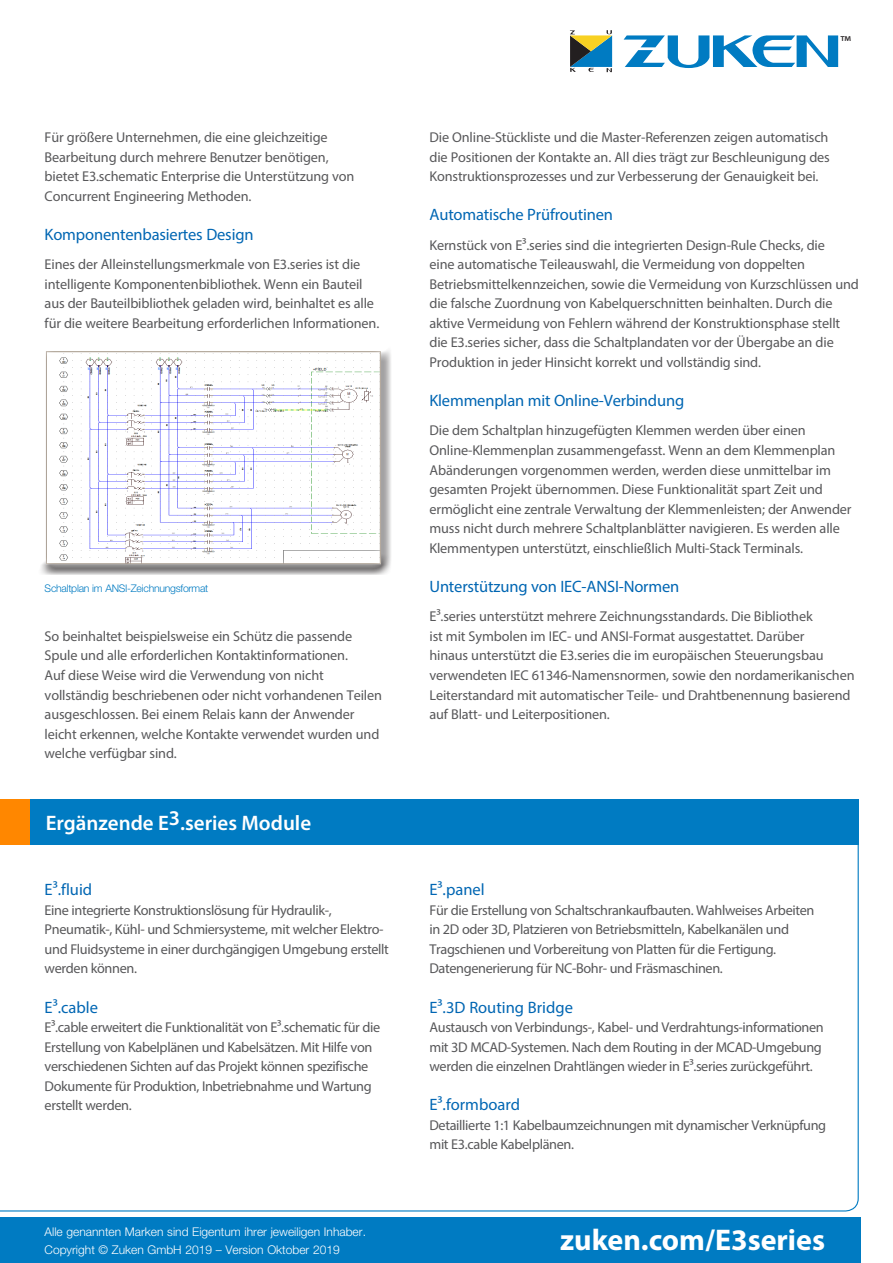
<style>
.page{position:relative;width:893px;height:1263px;background:#fff}
.page>*{position:absolute;margin:0;border:0;box-sizing:border-box;transform-origin:0 0}
.t1{font:700 30px "Myriad Pro";color:#fff}
.t2{font:600 21px "Myriad Pro";color:#fff}
.t3{font:17.55px "Myriad Pro";color:#231f20}
.Zuken_Body_Copy{font:16.5px "Myriad Pro";letter-spacing:-.01em;color:#0166b3}
.Zuken_Body_Copy-2{font:14.25px/19.5px "Myriad Pro";letter-spacing:-.01em;color:#58585a}
.t4{font:300 12px/18px "Helvetica Neue LT Std";color:#fff}
.Zuken_Body_Copy-3{font:300 10.5px "Helvetica Neue LT Std";letter-spacing:-.025em;color:#007bc2}
</style>
<div class="page">
<div style="left:0;top:1218px;width:860px;height:45px;background:#007bc2"></div>
<svg style="left:624px;top:35px;width:214px;height:33px"></svg>
<svg style="left:570px;top:30px;width:42px;height:42px"></svg>
<svg style="left:0;top:845px;width:859px;height:367px"></svg>
<div style="left:22px;top:799px;width:837px;height:46px;background:#007bc2"></div>
<div style="left:0;top:799px;width:30px;height:46px;background:#ff8700"></div>
<div style="left:28px;top:332px;width:372px;height:249px;background:#fff;opacity:.75"></div>
<p class="Zuken_Body_Copy-2" style="left:45px;top:127px;width:311px">Für größere Unternehmen, die eine gleichzeitige Bearbeitung durch mehrere Benutzer benötigen, bietet E3.schematic Enterprise die Unterstützung von Concurrent Engineering Methoden.</p>
<p class="Zuken_Body_Copy" style="left:45px;top:224px;width:210px">Komponentenbasiertes Design</p>
<p class="Zuken_Body_Copy-2" style="left:45px;top:254px;width:336px">Eines der Alleinstellungsmerkmale von E3.series ist die intelligente Komponentenbibliothek. Wenn ein Bauteil aus der Bauteilbibliothek geladen wird, beinhaltet es alle für die weitere Bearbeitung erforderlichen Informationen.</p>
<p class="Zuken_Body_Copy-3" style="left:45px;top:582px;width:165px">Schaltplan im ANSI-Zeichnungsformat</p>
<p class="Zuken_Body_Copy-2" style="left:45px;top:626px;width:339px">So beinhaltet beispielsweise ein Schütz die passende Spule und alle erforderlichen Kontaktinformationen.<br>Auf diese Weise wird die Verwendung von nicht vollständig beschriebenen oder nicht vorhandenen Teilen ausgeschlossen. Bei einem Relais kann der Anwender leicht erkennen, welche Kontakte verwendet wurden und welche verfügbar sind.</p>
<p class="t2" style="left:46px;top:809px;width:267px">Ergänzende E3.series Module</p>
<p class="Zuken_Body_Copy" style="left:45px;top:879px;width:49px">E³.fluid</p>
<p class="Zuken_Body_Copy-2" style="left:45px;top:900px;width:346px">Eine integrierte Konstruktionslösung für Hydraulik-, Pneumatik-, Kühl- und Schmiersysteme, mit welcher Elektro&shy;und Fluidsysteme in einer durchgängigen Umgebung erstellt werden können.</p>
<p class="Zuken_Body_Copy" style="left:45px;top:997px;width:55px">E³.cable</p>
<p class="Zuken_Body_Copy-2" style="left:45px;top:1017px;width:337px">E³.cable erweitert die Funktionalität von E³.schematic für die Erstellung von Kabelplänen und Kabelsätzen. Mit Hilfe von verschiedenen Sichten auf das Projekt können spezifische Dokumente für Produktion, Inbetriebnahme und Wartung erstellt werden.</p>
<p class="t3" style="left:840px;top:31px;width:12px">™</p>
<p class="Zuken_Body_Copy-2" style="left:429px;top:127px;width:402px;text-align:justify">Die Online-Stückliste und die Master-Referenzen zeigen automatisch die Positionen der Kontakte an. All dies trägt zur Beschleunigung des Konstruktionsprozesses und zur Verbesserung der Genauigkeit bei.</p>
<p class="Zuken_Body_Copy" style="left:429px;top:205px;width:185px">Automatische Prüfroutinen</p>
<p class="Zuken_Body_Copy-2" style="left:429px;top:235px;width:431px">Kernstück von E³.series sind die integrierten Design-Rule Checks, die<br>eine automatische Teileauswahl, die Vermeidung von doppelten Betriebsmittelkennzeichen, sowie die Vermeidung von Kurzschlüssen und die falsche Zuordnung von Kabelquerschnitten beinhalten. Durch die aktive Vermeidung von Fehlern während der Konstruktionsphase stellt die E3.series sicher, dass die Schaltplandaten vor der Übergabe an die Produktion in jeder Hinsicht korrekt und vollständig sind.</p>
<p class="Zuken_Body_Copy" style="left:429px;top:390px;width:256px">Klemmenplan mit Online-Verbindung</p>
<p class="Zuken_Body_Copy-2" style="left:429px;top:421px;width:424px">Die dem Schaltplan hinzugefügten Klemmen werden über einen Online-Klemmenplan zusammengefasst. Wenn an dem Klemmenplan Abänderungen vorgenommen werden, werden diese unmittelbar im gesamten Projekt übernommen. Diese Funktionalität spart Zeit und ermöglicht eine zentrale Verwaltung der Klemmenleisten; der Anwender muss nicht durch mehrere Schaltplanblätter navigieren. Es werden alle Klemmentypen unterstützt, einschließlich Multi-Stack Terminals.</p>
<p class="Zuken_Body_Copy" style="left:429px;top:576px;width:251px">Unterstützung von IEC-ANSI-Normen</p>
<p class="Zuken_Body_Copy-2" style="left:429px;top:606px;width:427px">E³.series unterstützt mehrere Zeichnungsstandards. Die Bibliothek<br>ist mit Symbolen im IEC- und ANSI-Format ausgestattet. Darüber<br>hinaus unterstützt die E3.series die im europäischen Steuerungsbau verwendeten IEC 61346-Namensnormen, sowie den nordamerikanischen Leiterstandard mit automatischer Teile- und Drahtbenennung basierend auf Blatt- und Leiterpositionen.</p>
<p class="Zuken_Body_Copy" style="left:429px;top:879px;width:57px">E³.panel</p>
<p class="Zuken_Body_Copy-2" style="left:429px;top:900px;width:386px">Für die Erstellung von Schaltschrankaufbauten. Wahlweises Arbeiten in 2D oder 3D, Platzieren von Betriebsmitteln, Kabelkanälen und Tragschienen und Vorbereitung von Platten für die Fertigung.<br>Datengenerierung für NC-Bohr- und Fräsmaschinen.</p>
<p class="Zuken_Body_Copy" style="left:429px;top:997px;width:145px">E³.3D Routing Bridge</p>
<p class="Zuken_Body_Copy-2" style="left:429px;top:1017px;width:396px">Austausch von Verbindungs-, Kabel- und Verdrahtungs-informationen mit 3D MCAD-Systemen. Nach dem Routing in der MCAD-Umgebung werden die einzelnen Drahtlängen wieder in E³.series zurückgeführt.</p>
<p class="Zuken_Body_Copy" style="left:429px;top:1094px;width:92px">E³.formboard</p>
<p class="Zuken_Body_Copy-2" style="left:429px;top:1115px;width:398px">Detaillierte 1:1 Kabelbaumzeichnungen mit dynamischer Verknüpfung mit E3.cable Kabelplänen.</p>
<p class="t4" style="left:45px;top:1222px;width:323px">Alle genannten Marken sind Eigentum ihrer jeweiligen Inhaber.<br>Copyright © Zuken GmbH 2019 – Version Oktober 2019</p>
<p class="t1" style="left:560px;top:1220px;width:266px">zuken.com/E3series</p>
</div>
